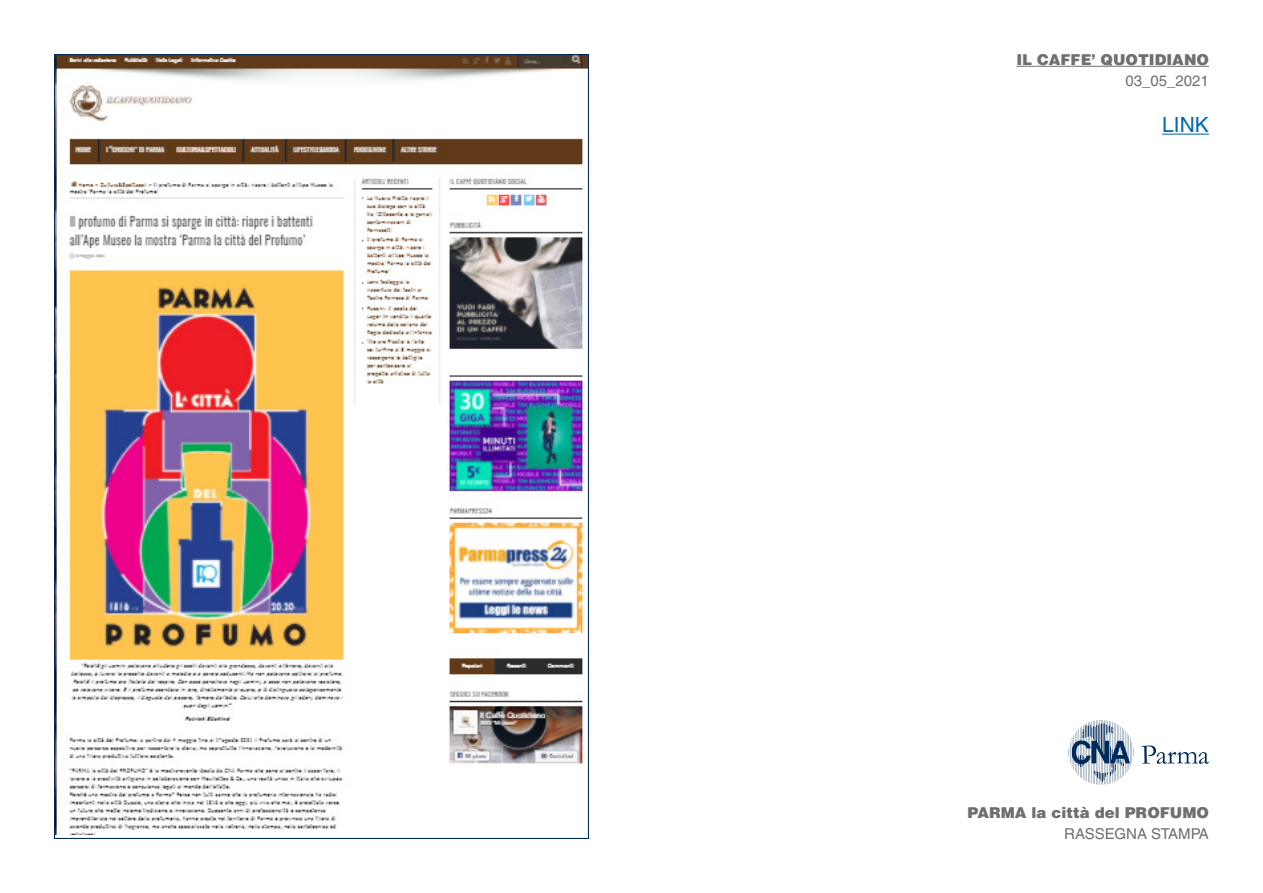
<style>
.page{position:relative;width:1263px;height:893px;background:#fff}
.page>*{position:absolute;margin:0;border:0;box-sizing:border-box;transform-origin:0 0}
.t1{font:21px "Helvetica LT Std";color:#0069b4}
.t2{font:900 15px "Helvetica LT Std";color:#706f6f}
.t3{font:15px "Helvetica LT Std";color:#706f6f}
</style>
<div class="page">
<hr style="left:1016px;top:66px;width:193px;height:1px;background:#706f6f">
<svg style="left:1070px;top:720px;width:64px;height:65px"></svg>
<svg style="left:1141px;top:746px;width:68px;height:18px"></svg>
<hr style="left:1162px;top:134px;width:47px;height:1px;background:#0069b4">
<img style="left:56px;top:56px;width:531px;height:778px">
<p class="t2" style="left:1016px;top:50px;width:194px">IL CAFFE’ QUOTIDIANO</p>
<p class="t3" style="left:1125px;top:72px;width:85px">03_05_2021</p>
<h1 class="t1" style="left:1162px;top:112px;width:48px">LINK</h1>
<p class="t2" style="left:967px;top:803px;width:243px">PARMA la città del PROFUMO</p>
<p class="t3" style="left:1064px;top:825px;width:146px">RASSEGNA STAMPA</p>
</div>
